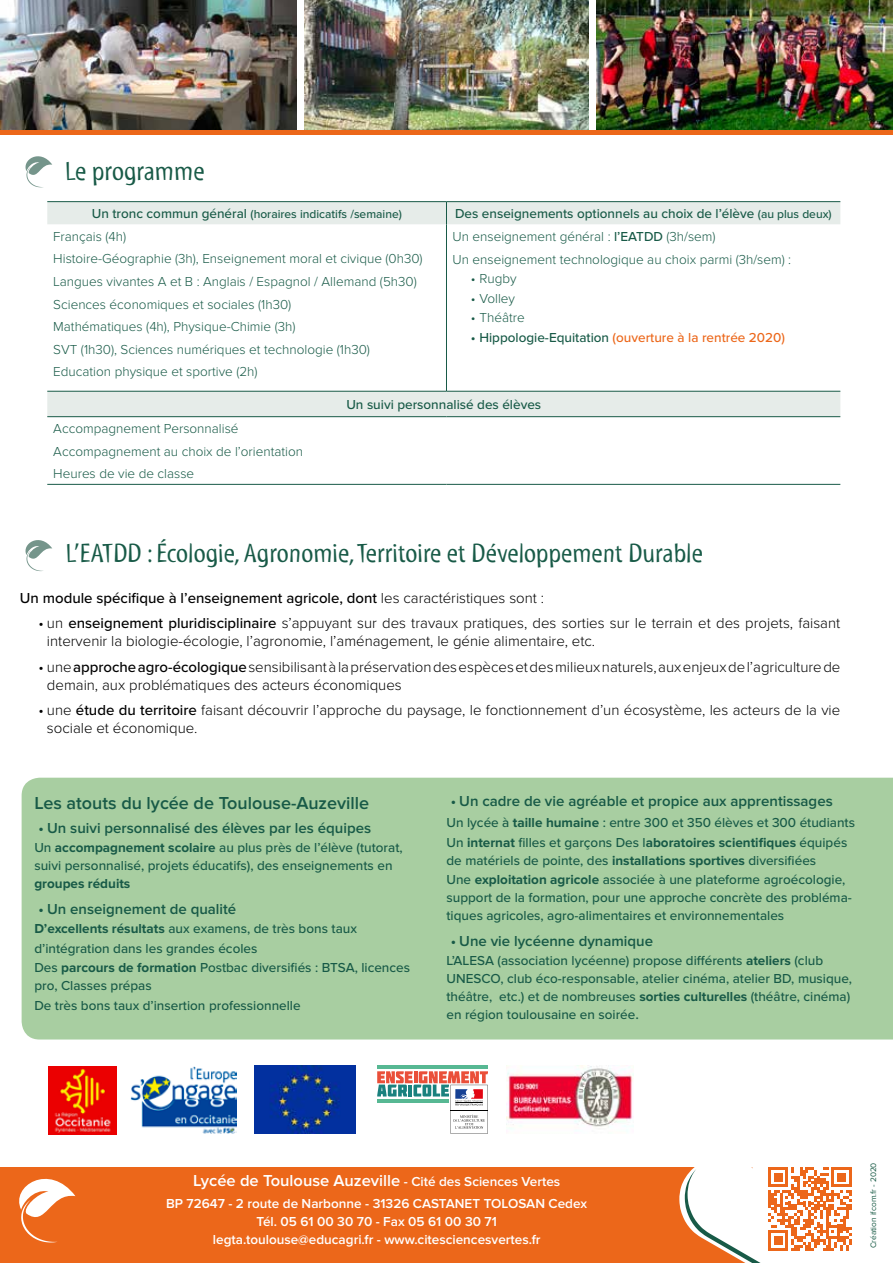
<style>
.page{position:relative;width:893px;height:1263px;background:#fff}
.page>*{position:absolute;margin:0;border:0;box-sizing:border-box;transform-origin:0 0}
.t1{font:27px "Myriad Std Tilt";color:#185a47;scale:1.1 1}
.t2{font:600 18px "Proxima Nova";color:#185a47}
.t3{font:600 16.5px "Proxima Nova";color:#fff}
.t4{font:300 15px/18px "Proxima Nova";color:#000}
.t5{font:600 15px "Proxima Nova";color:#185a47}
.t6{font:500 15px "Proxima Nova";color:#000}
.t7{font:500 13.5px/18px "Proxima Nova";color:#185a47}
.t8{font:300 13.5px/22.5px "Proxima Nova";color:#185a47}
.t9{font:600 13.5px/18px "Proxima Nova";color:#fff;text-align:center}
.t10{font:500 13.5px "Proxima Nova";color:#ec671a}
.t11{font:700 13.5px "Proxima Nova";color:#185a47}
.t12{font:500 12px "Proxima Nova";color:#185a47}
.t13{font:8.25px "Proxima Nova";color:#195b46}
.s1{font-size:13.5px}
.s2{font-size:12px}
.s3{font-weight:500}
.s4{color:#185a47}
.s5{font-weight:300}
.s6{font-weight:700}
.s7{font-size:15px}
</style>
<div class="page">
<img style="left:0;top:0;width:297px;height:130px">
<img style="left:304px;top:0;width:285px;height:130px">
<img style="left:596px;top:0;width:297px;height:130px">
<div style="left:0;top:130px;width:893px;height:5px;background:#ec671a"></div>
<div style="left:0;top:1167px;width:791px;height:96px;background:#ec671a"></div>
<svg style="left:19px;top:1178px;width:56px;height:64px"></svg>
<hr style="left:377px;top:1066px;width:111px;height:2px;background:#57b893">
<svg style="left:377px;top:1071px;width:111px;height:63px"></svg>
<img style="left:48px;top:1066px;width:68px;height:68px">
<img style="left:130px;top:1066px;width:106px;height:67px">
<img style="left:507px;top:1066px;width:126px;height:63px">
<img style="left:255px;top:1066px;width:101px;height:68px">
<svg style="left:25px;top:156px;width:27px;height:31px"></svg>
<svg style="left:25px;top:540px;width:27px;height:31px"></svg>
<svg style="left:47px;top:202px;width:793px;height:214px"></svg>
<hr style="left:47px;top:201px;width:399px;height:1px;background:#185a47">
<hr style="left:446px;top:201px;width:394px;height:1px;background:#185a47">
<svg style="left:446px;top:202px;width:1px;height:22px"></svg>
<hr style="left:446px;top:224px;width:1px;height:167px;background:#185a47">
<hr style="left:47px;top:391px;width:399px;height:1px;background:#185a47">
<hr style="left:446px;top:391px;width:394px;height:1px;background:#185a47">
<hr style="left:47px;top:416px;width:399px;height:1px;background:#185a47">
<hr style="left:446px;top:416px;width:394px;height:1px;background:#185a47">
<hr style="left:47px;top:484px;width:399px;height:1px;background:#185a47">
<hr style="left:446px;top:484px;width:394px;height:1px;background:#185a47">
<div style="left:22px;top:778px;width:871px;height:261px;background:#a8cea1"></div>
<svg style="left:679px;top:1167px;width:173px;height:96px"></svg>
<h1 class="t1" style="left:65px;top:156px;width:128px">Le programme</h1>
<p class="t12" style="left:92px;top:207px;width:312px"><span class="s1">Un tronc commun général</span> (horaires indicatifs /semaine)</p>
<p class="t7" style="left:455px;top:205px;width:378px">Des enseignements optionnels au choix de l’élève <span class="s2">(au plus deux)</span></p>
<p class="t8" style="left:53px;top:226px;width:371px">Français (4h)<br>Histoire-Géographie (3h), Enseignement moral et civique (0h30)<br>Langues vivantes A et B : Anglais / Espagnol / Allemand (5h30)<br>Sciences économiques et sociales (1h30)<br>Mathématiques (4h), Physique-Chimie (3h)<br>SVT (1h30), Sciences numériques et technologie (1h30)<br>Education physique et sportive (2h)</p>
<p class="t8" style="left:452px;top:226px;width:340px">Un enseignement général : <span class="s3">l’EATDD</span> (3h/sem)<br>Un enseignement technologique au choix parmi (3h/sem) :</p>
<p class="t8" style="left:471px;top:268px;width:47px">• Rugby</p>
<p class="t8" style="left:471px;top:287px;width:46px">• Volley</p>
<p class="t8" style="left:471px;top:307px;width:55px">• Théâtre</p>
<p class="t10" style="left:471px;top:329px;width:316px"><span class="s4">• Hippologie-Equitation</span> (ouverture à la rentrée 2020)</p>
<p class="t8" style="left:53px;top:418px;width:251px">Accompagnement Personnalisé<br>Accompagnement au choix de l’orientation<br>Heures de vie de classe</p>
<p class="t7" style="left:346px;top:396px;width:196px">Un suivi personnalisé des élèves</p>
<h1 class="t1" style="left:66px;top:538px;width:581px">L’EATDD : Écologie, Agronomie, Territoire et Développement Durable</h1>
<p class="t6" style="left:20px;top:589px;width:526px">Un module spécifique à l’enseignement agricole, dont <span class="s5">les caractéristiques sont :</span></p>
<p class="t4" style="left:47px;top:615px;width:795px;text-indent:-9px">• un <span class="s3">enseignement pluridisciplinaire</span> s’appuyant sur des travaux pratiques, des sorties sur le terrain et des projets, faisant intervenir la biologie-écologie, l’agronomie, l’aménagement, le génie alimentaire, etc.</p>
<p class="t4" style="left:47px;top:658px;width:795px;text-indent:-9px">• une <span class="s3">approche agro-écologique</span> sensibilisant à la préservation des espèces et des milieux naturels, aux enjeux de l’agriculture de demain, aux problématiques des acteurs économiques</p>
<p class="t4" style="left:47px;top:702px;width:795px;text-indent:-9px">• une <span class="s3">étude du territoire</span> faisant découvrir l’approche du paysage, le fonctionnement d’un écosystème, les acteurs de la vie sociale et économique.</p>
<h2 class="t2" style="left:34px;top:792px;width:336px">Les atouts du lycée de Toulouse-Auzeville</h2>
<p class="t5" style="left:39px;top:819px;width:334px">• Un suivi personnalisé des élèves par les équipes</p>
<p class="t7" style="left:34px;top:839px;width:370px">Un <span class="s6">accompagnement scolaire</span> au plus près de l’élève (tutorat, suivi personnalisé, projets éducatifs), des enseignements en</p>
<p class="t11" style="left:34px;top:876px;width:98px">groupes réduits</p>
<p class="t5" style="left:39px;top:900px;width:199px">• Un enseignement de qualité</p>
<p class="t7" style="left:34px;top:919px;width:377px;line-height:19.5px"><span class="s6">D’excellents résultats</span> aux examens, de très bons taux d’intégration dans les grandes écoles<br>Des <span class="s6">parcours de formation</span> Postbac diversifiés : BTSA, licences</p>
<p class="t7" style="left:34px;top:976px;width:268px;line-height:19.5px">pro, Classes prépas<br>De très bons taux d’insertion professionnelle</p>
<p class="t5" style="left:451px;top:792px;width:384px">• Un cadre de vie agréable et propice aux apprentissages</p>
<p class="t7" style="left:446px;top:813px;width:410px;line-height:19.5px">Un lycée à <span class="s6">taille humaine</span> : entre 300 et 350 élèves et 300 étudiants<br>Un <span class="s6">internat</span> filles et garçons Des l<span class="s6">aboratoires scientifiques</span> équipés</p>
<p class="t7" style="left:446px;top:851px;width:400px;line-height:19.5px">de matériels de pointe, des <span class="s6">installations sportives</span> diversifiées<br>Une <span class="s6">exploitation agricole</span> associée à une plateforme agroécologie,</p>
<p class="t7" style="left:446px;top:889px;width:407px">support de la formation, pour une approche concrète des probléma&shy;tiques agricoles, agro-alimentaires et environnementales</p>
<p class="t5" style="left:451px;top:932px;width:204px">• Une vie lycéenne dynamique</p>
<p class="t7" style="left:446px;top:952px;width:407px">L’ALESA (association lycéenne) propose différents <span class="s6">ateliers</span> (club UNESCO, club éco-responsable, atelier cinéma, atelier BD, musique, théâtre, etc.) et de nombreuses <span class="s6">sorties culturelles</span> (théâtre, cinéma) en région toulousaine en soirée<span class="s7">.</span></p>
<p class="t3" style="left:193px;top:1171px;width:368px">Lycée de Toulouse Auzeville <span class="s1">- Cité des Sciences Vertes</span></p>
<p class="t9" style="left:166px;top:1195px;width:423px">BP 72647 - 2 route de Narbonne - 31326 CASTANET TOLOSAN Cedex<br>Tél. 05 61 00 30 70 - Fax 05 61 00 30 71<br>legta.toulouse@educagri.fr - www.citesciencesvertes.fr</p>
<p class="t13" style="left:869px;top:1248px;width:87px;rotate:-90deg">Création ifcom.fr - 2020</p>
</div>
